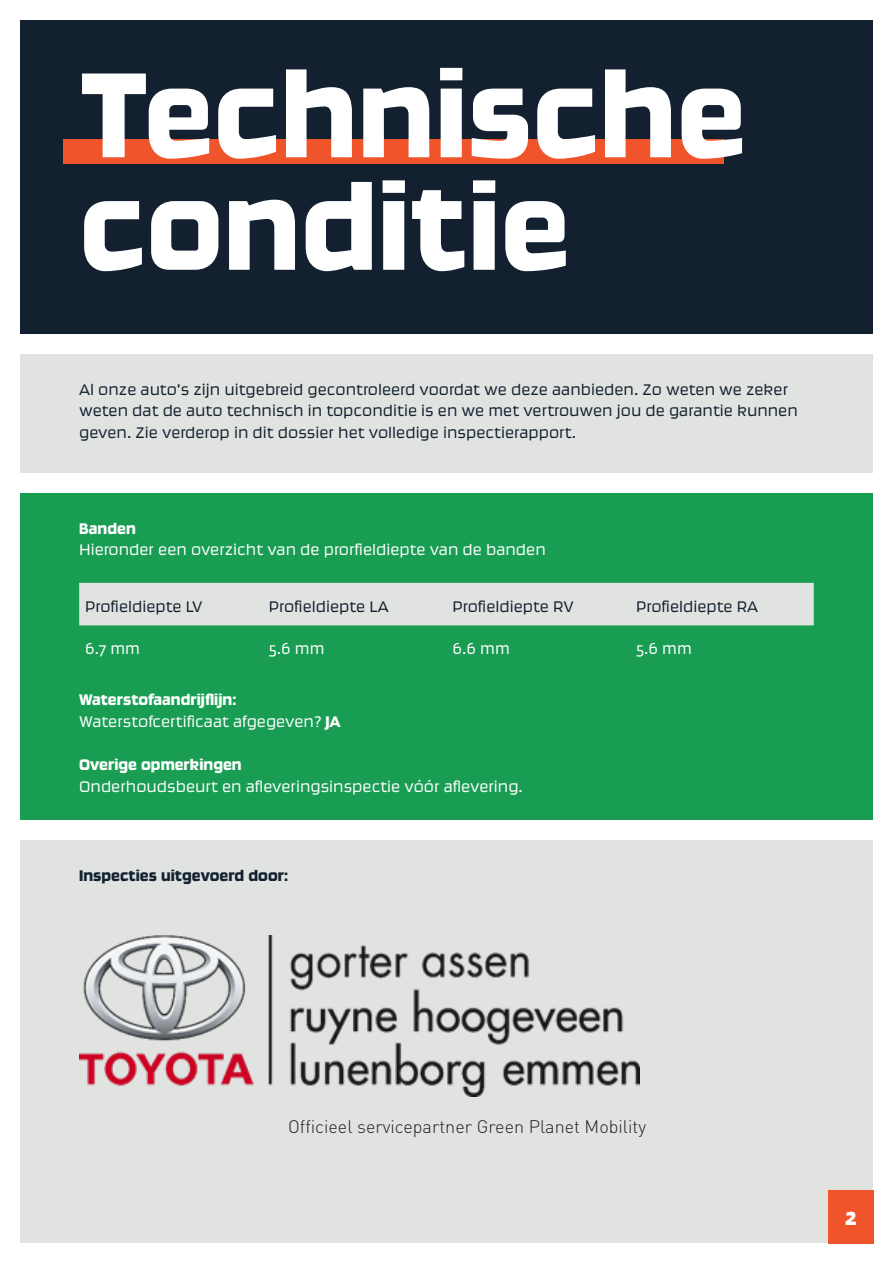
<style>
.page{position:relative;width:893px;height:1263px;background:#fff}
.page>*{position:absolute;margin:0;border:0;box-sizing:border-box;transform-origin:0 0}
.t1{font:141.9px/112.5px "Ginger Pro";color:#fff}
.t2{font:27px "Ginger Pro";color:#fff}
.t3{font:300 18px/21.6px "Ginger Pro";color:#12202f}
.t4{font:300 18px "Ginger Pro";color:#fff}
.t5{font:18px "Ginger Pro";color:#fff}
.t6{font:300 18px "DIN Pro";color:#231f20}
.t7{font:18px "Ginger Pro";color:#12202f}
.s1{font-weight:400}
</style>
<div class="page">
<div style="left:2px;top:0;width:891px;height:334px;background:#12202f"></div>
<div style="left:63px;top:139px;width:660px;height:25px;background:#f0542b"></div>
<div style="left:19px;top:492px;width:854px;height:328px;background:#199d53"></div>
<div style="left:19px;top:840px;width:854px;height:403px;background:#e0e3e0"></div>
<div style="left:19px;top:353px;width:854px;height:120px;background:#e0e3e0"></div>
<div style="left:0;top:0;width:19px;height:1263px;background:#fff"></div>
<div style="left:0;top:0;width:893px;height:19px;background:#fff"></div>
<div style="left:873px;top:0;width:20px;height:1263px;background:#fff"></div>
<div style="left:79px;top:583px;width:735px;height:42px;background:#e0e3e0"></div>
<div style="left:828px;top:1190px;width:45px;height:53px;background:#f0542b"></div>
<img style="left:79px;top:935px;width:560px;height:162px">
<p class="t1" style="left:79px;top:55px;width:668px">Technische conditie</p>
<p class="t3" style="left:79px;top:378px;width:720px">Al onze auto’s zijn uitgebreid gecontroleerd voordat we deze aanbieden. Zo weten we zeker weten dat de auto technisch in topconditie is en we met vertrouwen jou de garantie kunnen geven. Zie verderop in dit dossier het volledige inspectierapport.</p>
<p class="t5" style="left:79px;top:517px;width:58px">Banden</p>
<p class="t4" style="left:79px;top:539px;width:468px">Hieronder een overzicht van de prorfieldiepte van de banden</p>
<p class="t3" style="left:85px;top:595px;width:119px">Profieldiepte LV</p>
<p class="t3" style="left:269px;top:595px;width:122px">Profieldiepte LA</p>
<p class="t3" style="left:452px;top:595px;width:123px">Profieldiepte RV</p>
<p class="t3" style="left:636px;top:595px;width:124px">Profieldiepte RA</p>
<p class="t4" style="left:85px;top:638px;width:56px">6.7 mm</p>
<p class="t4" style="left:269px;top:638px;width:57px">5.6 mm</p>
<p class="t4" style="left:452px;top:638px;width:59px">6.6 mm</p>
<p class="t4" style="left:636px;top:638px;width:57px">5.6 mm</p>
<p class="t5" style="left:79px;top:688px;width:159px">Waterstofaandrijflijn:</p>
<p class="t4" style="left:79px;top:710px;width:263px">Waterstofcertificaat afgegeven? <span class="s1">JA</span></p>
<p class="t5" style="left:79px;top:753px;width:164px">Overige opmerkingen</p>
<p class="t4" style="left:79px;top:775px;width:445px">Onderhoudsbeurt en afleveringsinspectie vóór aflevering.</p>
<p class="t7" style="left:79px;top:864px;width:210px">Inspecties uitgevoerd door:</p>
<p class="t6" style="left:288px;top:1114px;width:359px">Officieel servicepartner Green Planet Mobility</p>
<p class="t2" style="left:845px;top:1200px;width:14px">2</p>
</div>
